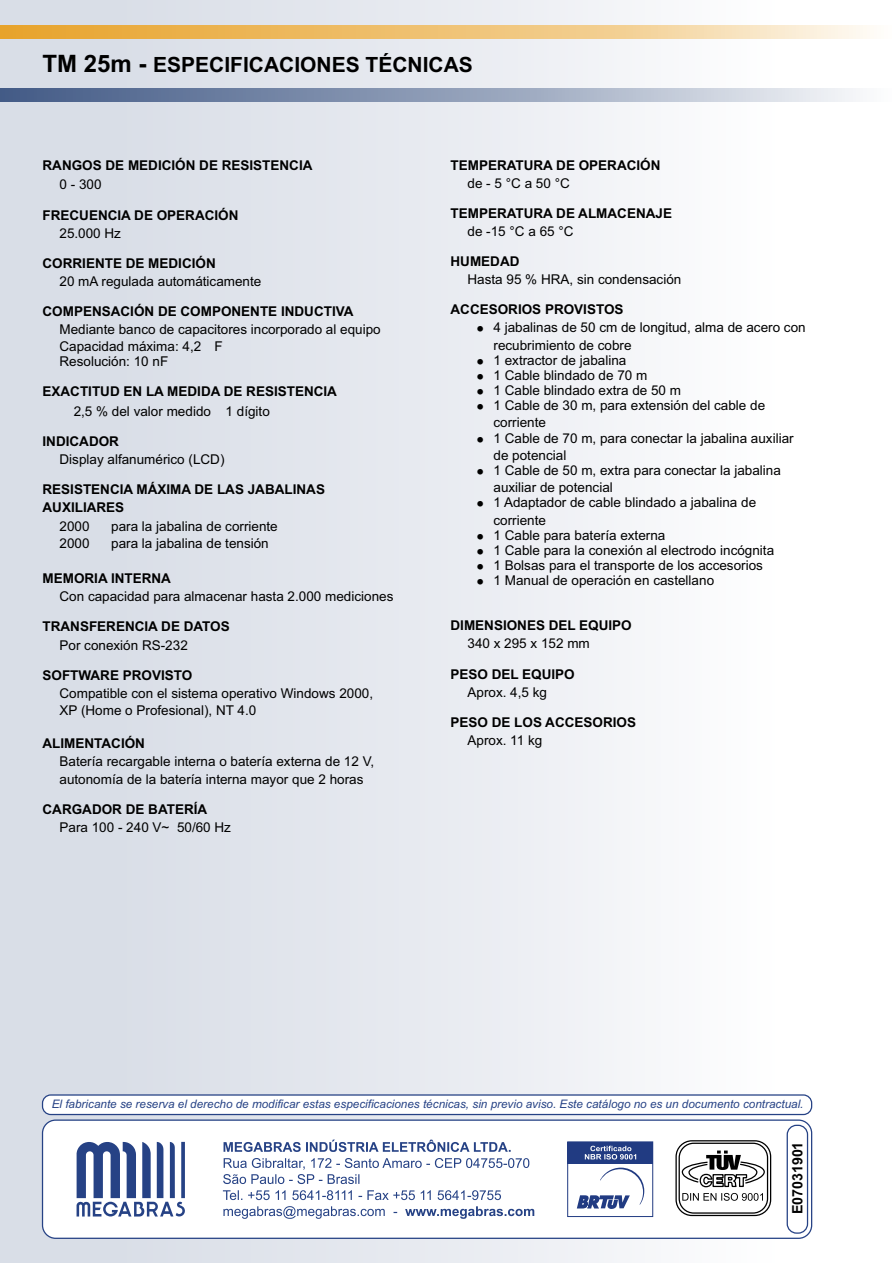
<style>
.page{position:relative;width:893px;height:1263px;background:#fff}
.page>*{position:absolute;margin:0;border:0;box-sizing:border-box;transform-origin:0 0}
.t1{font:700 21px "Arial";color:#000}
.t2{font:700 14.25px "Arial";color:#000}
.t3{font:13.5px/15.1px "Arial";color:#000}
.t4{font:700 13.5px/17.4px "Arial";color:#000}
.t5{font:italic 11.7px "Arial";color:#264285}
.s1{font-size:24px}
</style>
<div class="page">
<div style="left:0;top:0;width:893px;height:1263px;background:linear-gradient(to right,#d3d9e3,#fff)"></div>
<svg style="left:0;top:89px;width:891px;height:13px;background:#96a4bc"></svg>
<svg style="left:0;top:25px;width:891px;height:13px;background:#f0c77e"></svg>
<div style="left:42px;top:1094px;width:770px;height:21px;background:#fff;border:1px solid #264285;border-radius:8px"></div>
<div style="left:42px;top:1119px;width:770px;height:120px;background:#fff;border:1px solid #264285;border-radius:13px"></div>
<div style="left:568px;top:1142px;width:85px;height:21px;background:#213b82"></div>
<div style="left:567px;top:1141px;width:86px;height:76px;border:1px solid #213b82"></div>
<svg style="left:577px;top:1167px;width:67px;height:42px"></svg>
<svg style="left:585px;top:1146px;width:51px;height:13px"></svg>
<svg style="left:223px;top:1139px;width:311px;height:80px"></svg>
<svg style="left:76px;top:1142px;width:109px;height:74px"></svg>
<svg style="left:681px;top:1150px;width:83px;height:51px"></svg>
<div style="left:679px;top:1142px;width:89px;height:72px;border:1px solid #000;border-radius:15px"></div>
<div style="left:675px;top:1140px;width:96px;height:76px;border:1px solid #000;border-radius:16px"></div>
<div style="left:787px;top:1125px;width:21px;height:109px;border:1px solid #264285;border-radius:9px"></div>
<svg style="left:477px;top:326px;width:6px;height:6px"></svg>
<svg style="left:477px;top:359px;width:6px;height:5px"></svg>
<svg style="left:477px;top:374px;width:6px;height:5px"></svg>
<svg style="left:477px;top:389px;width:6px;height:6px"></svg>
<svg style="left:477px;top:404px;width:6px;height:6px"></svg>
<svg style="left:477px;top:436px;width:6px;height:6px"></svg>
<svg style="left:477px;top:469px;width:6px;height:5px"></svg>
<svg style="left:477px;top:501px;width:6px;height:6px"></svg>
<svg style="left:477px;top:534px;width:6px;height:5px"></svg>
<svg style="left:477px;top:549px;width:6px;height:5px"></svg>
<svg style="left:477px;top:564px;width:6px;height:5px"></svg>
<svg style="left:477px;top:579px;width:6px;height:6px"></svg>
<h1 class="t1" style="left:43px;top:57px;width:432px"><span class="s1">TM 25m -</span> ESPECIFICACIONES TÉCNICAS</h1>
<p class="t4" style="left:43px;top:157px;width:272px">RANGOS DE MEDICIÓN DE RESISTENCIA</p>
<p class="t3" style="left:60px;top:178px;width:44px">0 - 300</p>
<p class="t4" style="left:43px;top:207px;width:198px">FRECUENCIA DE OPERACIÓN</p>
<p class="t3" style="left:60px;top:227px;width:63px">25.000 Hz</p>
<p class="t4" style="left:43px;top:256px;width:175px">CORRIENTE DE MEDICIÓN</p>
<p class="t3" style="left:60px;top:275px;width:203px">20 mA regulada automáticamente</p>
<p class="t4" style="left:43px;top:304px;width:313px">COMPENSACIÓN DE COMPONENTE INDUCTIVA</p>
<p class="t3" style="left:60px;top:322px;width:323px;line-height:16.5px">Mediante banco de capacitores incorporado al equipo<br>Capacidad máxima: 4,2 F</p>
<p class="t3" style="left:60px;top:355px;width:110px">Resolución: 10 nF</p>
<p class="t4" style="left:43px;top:384px;width:296px">EXACTITUD EN LA MEDIDA DE RESISTENCIA</p>
<p class="t3" style="left:74px;top:405px;width:198px">2,5 % del valor medido 1 dígito</p>
<p class="t4" style="left:43px;top:434px;width:78px">INDICADOR</p>
<p class="t3" style="left:60px;top:453px;width:167px">Display alfanumérico (LCD)</p>
<p class="t4" style="left:43px;top:482px;width:284px">RESISTENCIA MÁXIMA DE LAS JABALINAS<br>AUXILIARES</p>
<p class="t3" style="left:60px;top:520px;width:32px">2000</p>
<p class="t3" style="left:111px;top:520px;width:168px">para la jabalina de corriente</p>
<p class="t3" style="left:60px;top:537px;width:32px">2000</p>
<p class="t3" style="left:111px;top:537px;width:159px">para la jabalina de tensión</p>
<p class="t4" style="left:43px;top:571px;width:130px">MEMORIA INTERNA</p>
<p class="t3" style="left:60px;top:590px;width:335px">Con capacidad para almacenar hasta 2.000 mediciones</p>
<p class="t4" style="left:43px;top:619px;width:189px">TRANSFERENCIA DE DATOS</p>
<p class="t3" style="left:60px;top:638px;width:130px">Por conexión RS-232</p>
<p class="t4" style="left:43px;top:667px;width:151px">SOFTWARE PROVISTO</p>
<p class="t3" style="left:60px;top:685px;width:315px;line-height:17.4px">Compatible con el sistema operativo Windows 2000,<br>XP (Home o Profesional), NT 4.0</p>
<p class="t4" style="left:43px;top:736px;width:104px">ALIMENTACIÓN</p>
<p class="t3" style="left:60px;top:754px;width:316px;line-height:17.4px">Batería recargable interna o batería externa de 12 V, autonomía de la batería interna mayor que 2 horas</p>
<p class="t4" style="left:43px;top:802px;width:166px">CARGADOR DE BATERÍA</p>
<p class="t3" style="left:60px;top:821px;width:173px">Para 100 - 240 V~ 50/60 Hz</p>
<p class="t4" style="left:450px;top:157px;width:212px">TEMPERATURA DE OPERACIÓN</p>
<p class="t3" style="left:467px;top:177px;width:104px">de - 5 °C a 50 °C</p>
<p class="t4" style="left:450px;top:206px;width:223px">TEMPERATURA DE ALMACENAJE</p>
<p class="t3" style="left:467px;top:225px;width:108px">de -15 °C a 65 °C</p>
<p class="t4" style="left:450px;top:254px;width:70px">HUMEDAD</p>
<p class="t3" style="left:467px;top:273px;width:215px">Hasta 95 % HRA, sin condensación</p>
<p class="t4" style="left:450px;top:302px;width:175px">ACCESORIOS PROVISTOS</p>
<p class="t3" style="left:493px;top:320px;width:314px;line-height:17.4px">4 jabalinas de 50 cm de longitud, alma de acero con recubrimiento de cobre</p>
<p class="t3" style="left:493px;top:354px;width:273px">1 extractor de jabalina<br>1 Cable blindado de 70 m<br>1 Cable blindado extra de 50 m<br>1 Cable de 30 m, para extensión del cable de</p>
<p class="t3" style="left:493px;top:416px;width:302px">corriente<br>1 Cable de 70 m, para conectar la jabalina auxiliar</p>
<p class="t3" style="left:493px;top:449px;width:289px">de potencial<br>1 Cable de 50 m, extra para conectar la jabalina</p>
<p class="t3" style="left:493px;top:481px;width:264px">auxiliar de potencial<br>1 Adaptador de cable blindado a jabalina de</p>
<p class="t3" style="left:493px;top:514px;width:282px">corriente<br>1 Cable para batería externa<br>1 Cable para la conexión al electrodo incógnita 1 Bolsas para el transporte de los accesorios<br>1 Manual de operación en castellano</p>
<p class="t4" style="left:450px;top:618px;width:183px">DIMENSIONES DEL EQUIPO</p>
<p class="t3" style="left:467px;top:637px;width:124px">340 x 295 x 152 mm</p>
<p class="t4" style="left:450px;top:666px;width:126px">PESO DEL EQUIPO</p>
<p class="t3" style="left:467px;top:686px;width:81px">Aprox. 4,5 kg</p>
<p class="t4" style="left:450px;top:715px;width:187px">PESO DE LOS ACCESORIOS</p>
<p class="t3" style="left:467px;top:734px;width:76px">Aprox. 11 kg</p>
<p class="t5" style="left:52px;top:1099px;width:753px">El fabricante se reserva el derecho de modificar estas especificaciones técnicas, sin previo aviso. Este catálogo no es un documento contractual.</p>
<p class="t2" style="left:792px;top:1214px;width:74px;rotate:-90deg">E07031901</p>
</div>
